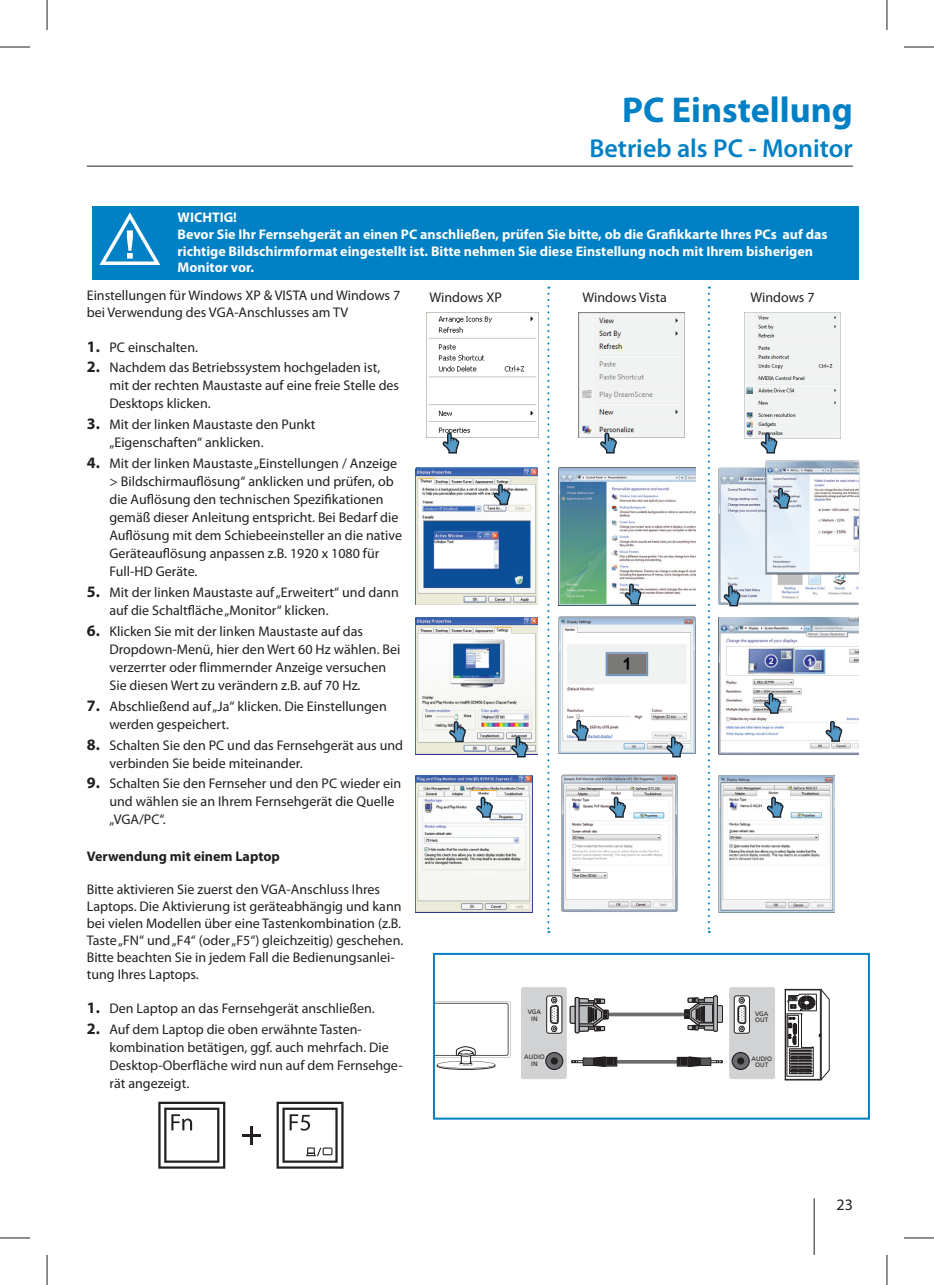
<style>
.page{position:relative;width:934px;height:1285px;background:#fff}
.page>*{position:absolute;margin:0;border:0;box-sizing:border-box;transform-origin:0 0}
.t1{font:700 36px "Myriad Pro";color:#0080c5}
.t2{font:600 26px "Myriad Pro";color:#0080c5}
.t3{font:16px "Myriad Pro";color:#231f20}
.t4{font:14px/18px "Myriad Pro";color:#231f20}
.t5{font:700 14px/16.8px "Myriad Pro";color:#fff}
.t6{font:700 14px "Myriad Pro";color:#231f20}
.t7{font:6.4px/6.6px "Frutiger LT Com";color:#231f20;text-align:center}
.s1{font-weight:700;font-size:16px}
</style>
<div class="page">
<hr style="left:87px;top:166px;width:765px;height:1px;background:#231f20">
<hr style="left:813px;top:1198px;width:1px;height:57px;background:#231f20">
<svg style="left:707px;top:287px;width:2px;height:646px"></svg>
<svg style="left:547px;top:287px;width:2px;height:646px"></svg>
<svg style="left:608px;top:1012px;width:76px;height:4px"></svg>
<hr style="left:589px;top:1060px;width:97px;height:3px;background:#6c6d70">
<svg style="left:712px;top:1005px;width:10px;height:17px"></svg>
<div style="left:712px;top:1005px;width:10px;height:17px;border:1px solid #231f20"></div>
<div style="left:713px;top:995px;width:4px;height:36px;border:1px solid #231f20"></div>
<svg style="left:684px;top:997px;width:33px;height:34px"></svg>
<div style="left:570px;top:1006px;width:9px;height:17px;background:#bcbdc0"></div>
<div style="left:569px;top:1006px;width:10px;height:17px;border:1px solid #231f20"></div>
<div style="left:575px;top:997px;width:4px;height:36px;border:1px solid #231f20"></div>
<svg style="left:574px;top:997px;width:34px;height:34px"></svg>
<div style="left:520px;top:987px;width:46px;height:92px;background:#d1d2d4;border-radius:2px"></div>
<div style="left:728px;top:987px;width:46px;height:92px;background:#d1d2d4;border-radius:2px"></div>
<svg style="left:545px;top:1052px;width:17px;height:17px"></svg>
<div style="left:545px;top:1052px;width:18px;height:18px;border:1px solid #231f20;border-radius:50%"></div>
<div style="left:550px;top:1057px;width:7px;height:7px;background:#231f20;border-radius:50%"></div>
<svg style="left:731px;top:1052px;width:17px;height:17px"></svg>
<div style="left:731px;top:1052px;width:18px;height:18px;border:1px solid #231f20;border-radius:50%"></div>
<div style="left:736px;top:1057px;width:8px;height:7px;background:#231f20;border-radius:50%"></div>
<svg style="left:734px;top:996px;width:15px;height:37px"></svg>
<div style="left:733px;top:995px;width:16px;height:38px;border:1px solid #231f20;border-radius:2px"></div>
<svg style="left:737px;top:997px;width:9px;height:35px"></svg>
<svg style="left:546px;top:996px;width:15px;height:37px"></svg>
<div style="left:546px;top:995px;width:16px;height:38px;border:1px solid #231f20;border-radius:2px"></div>
<svg style="left:549px;top:997px;width:9px;height:35px"></svg>
<div style="left:676px;top:1057px;width:12px;height:9px;border:1px solid #231f20"></div>
<svg style="left:678px;top:1056px;width:44px;height:10px"></svg>
<div style="left:605px;top:1057px;width:11px;height:9px;border:1px solid #231f20"></div>
<svg style="left:571px;top:1056px;width:44px;height:10px"></svg>
<div style="left:784px;top:989px;width:36px;height:90px;border:1px solid #231f20"></div>
<svg style="left:786px;top:988px;width:35px;height:92px"></svg>
<svg style="left:436px;top:1001px;width:74px;height:69px"></svg>
<div style="left:433px;top:953px;width:436px;height:166px;border:2px solid #0080c5"></div>
<img style="left:744px;top:313px;width:96px;height:125px">
<img style="left:426px;top:313px;width:112px;height:125px">
<img style="left:578px;top:313px;width:106px;height:125px">
<img style="left:416px;top:468px;width:121px;height:136px">
<img style="left:558px;top:468px;width:137px;height:137px">
<img style="left:718px;top:468px;width:140px;height:136px">
<img style="left:764px;top:460px;width:96px;height:115px">
<img style="left:764px;top:468px;width:94px;height:107px">
<img style="left:765px;top:461px;width:93px;height:7px">
<img style="left:765px;top:468px;width:93px;height:105px">
<img style="left:416px;top:617px;width:121px;height:137px">
<img style="left:416px;top:775px;width:116px;height:137px">
<img style="left:558px;top:616px;width:137px;height:138px">
<img style="left:561px;top:774px;width:117px;height:138px">
<img style="left:718px;top:617px;width:140px;height:137px">
<img style="left:718px;top:775px;width:116px;height:137px">
<svg style="left:442px;top:432px;width:17px;height:21px"></svg>
<svg style="left:493px;top:484px;width:17px;height:21px"></svg>
<svg style="left:624px;top:584px;width:17px;height:20px"></svg>
<svg style="left:449px;top:721px;width:16px;height:21px"></svg>
<svg style="left:571px;top:720px;width:17px;height:20px"></svg>
<svg style="left:511px;top:736px;width:16px;height:21px"></svg>
<svg style="left:476px;top:797px;width:16px;height:20px"></svg>
<svg style="left:609px;top:797px;width:16px;height:20px"></svg>
<svg style="left:766px;top:797px;width:17px;height:20px"></svg>
<svg style="left:666px;top:736px;width:16px;height:21px"></svg>
<svg style="left:763px;top:693px;width:17px;height:20px"></svg>
<svg style="left:825px;top:721px;width:16px;height:21px"></svg>
<svg style="left:723px;top:585px;width:17px;height:21px"></svg>
<svg style="left:773px;top:488px;width:17px;height:20px"></svg>
<svg style="left:599px;top:432px;width:17px;height:21px"></svg>
<svg style="left:760px;top:432px;width:17px;height:21px"></svg>
<div style="left:92px;top:206px;width:766px;height:73px;background:#0080c5"></div>
<svg style="left:99px;top:212px;width:61px;height:53px"></svg>
<svg style="left:242px;top:1126px;width:19px;height:18px"></svg>
<svg style="left:158px;top:1101px;width:67px;height:67px"></svg>
<svg style="left:276px;top:1101px;width:67px;height:67px"></svg>
<hr style="left:0;top:47px;width:30px;height:1px;background:#231f20">
<hr style="left:903px;top:47px;width:30px;height:1px;background:#231f20">
<hr style="left:0;top:1237px;width:30px;height:1px;background:#231f20">
<hr style="left:903px;top:1237px;width:30px;height:1px;background:#231f20">
<hr style="left:47px;top:0;width:1px;height:30px;background:#231f20">
<hr style="left:47px;top:1255px;width:1px;height:30px;background:#231f20">
<hr style="left:886px;top:0;width:1px;height:30px;background:#231f20">
<hr style="left:886px;top:1255px;width:1px;height:30px;background:#231f20">
<h1 class="t1" style="left:622px;top:96px;width:232px">PC Einstellung</h1>
<h2 class="t2" style="left:589px;top:139px;width:265px">Betrieb als PC - Monitor</h2>
<p class="t5" style="left:177px;top:210px;width:651px">WICHTIG!<br>Bevor Sie Ihr Fernsehgerät an einen PC anschließen, prüfen Sie bitte, ob die Grafikkarte Ihres PCs auf das richtige Bildschirmformat eingestellt ist. Bitte nehmen Sie diese Einstellung noch mit Ihrem bisherigen Monitor vor.</p>
<p class="t4" style="left:87px;top:288px;width:315px;line-height:16.8px">Einstellungen für Windows XP &amp; VISTA und Windows 7 bei Verwendung des VGA-Anschlusses am TV</p>
<p class="t4" style="left:87px;top:339px;width:113px"><span class="s1">1.</span> PC einschalten.</p>
<p class="t4" style="left:109px;top:360px;width:291px;text-indent:-23px"><span class="s1">2.</span> Nachdem das Betriebssystem hochgeladen ist, mit der rechten Maustaste auf eine freie Stelle des<br>Desktops klicken.</p>
<p class="t4" style="left:109px;top:417px;width:207px;text-indent:-23px"><span class="s1">3.</span> Mit der linken Maustaste den Punkt „Eigenschaften“ anklicken.</p>
<p class="t4" style="left:109px;top:455px;width:294px;text-indent:-23px"><span class="s1">4.</span> Mit der linken Maustaste „Einstellungen / Anzeige &gt; Bildschirmauflösung“ anklicken und prüfen, ob die Auflösung den technischen Spezifikationen gemäß dieser Anleitung entspricht. Bei Bedarf die Auflösung mit dem Schiebeeinsteller an die native Geräteauflösung anpassen z.B. 1920 x 1080 für Full-HD Geräte.</p>
<p class="t4" style="left:109px;top:584px;width:291px;text-indent:-23px"><span class="s1">5.</span> Mit der linken Maustaste auf „Erweitert“ und dann auf die Schaltfläche „Monitor“ klicken.</p>
<p class="t4" style="left:109px;top:623px;width:292px;text-indent:-23px"><span class="s1">6.</span> Klicken Sie mit der linken Maustaste auf das Dropdown-Menü, hier den Wert 60 Hz wählen. Bei verzerrter oder flimmernder Anzeige versuchen Sie diesen Wert zu verändern z.B. auf 70 Hz.</p>
<p class="t4" style="left:109px;top:698px;width:279px;text-indent:-23px"><span class="s1">7.</span> Abschließend auf „Ja“ klicken. Die Einstellungen werden gespeichert.</p>
<p class="t4" style="left:109px;top:737px;width:295px;text-indent:-23px"><span class="s1">8.</span> Schalten Sie den PC und das Fernsehgerät aus und verbinden Sie beide miteinander.</p>
<p class="t4" style="left:109px;top:776px;width:293px;text-indent:-23px"><span class="s1">9.</span> Schalten Sie den Fernseher und den PC wieder ein und wählen sie an Ihrem Fernsehgerät die Quelle „VGA/PC“.</p>
<p class="t6" style="left:87px;top:851px;width:195px">Verwendung mit einem Laptop</p>
<p class="t4" style="left:87px;top:882px;width:318px;line-height:16.8px">Bitte aktivieren Sie zuerst den VGA-Anschluss Ihres Laptops. Die Aktivierung ist geräteabhängig und kann bei vielen Modellen über eine Tastenkombination (z.B.<br>Taste „FN“ und „F4“ (oder „F5“) gleichzeitig) geschehen.<br>Bitte beachten Sie in jedem Fall die Bedienungsanlei&shy;tung Ihres Laptops.</p>
<p class="t4" style="left:87px;top:1000px;width:289px"><span class="s1">1.</span> Den Laptop an das Fernsehgerät anschließen.</p>
<p class="t4" style="left:109px;top:1021px;width:294px;text-indent:-23px"><span class="s1">2.</span> Auf dem Laptop die oben erwähnte Tasten&shy;kombination betätigen, ggf. auch mehrfach. Die Desktop-Oberfläche wird nun auf dem Fernsehge&shy;rät angezeigt.</p>
<p class="t4" style="left:429px;top:290px;width:74px">Windows XP</p>
<p class="t4" style="left:582px;top:290px;width:86px">Windows Vista</p>
<p class="t4" style="left:750px;top:290px;width:66px">Windows 7</p>
<p class="t7" style="left:527px;top:1009px;width:15px">VGA<br>IN</p>
<p class="t7" style="left:754px;top:1010px;width:15px;text-align:left">VGA<br>OUT</p>
<p class="t7" style="left:524px;top:1054px;width:22px">AUDIO<br>IN</p>
<p class="t7" style="left:751px;top:1056px;width:22px">AUDIO<br>OUT</p>
<p class="t3" style="left:836px;top:1198px;width:18px">23</p>
</div>
